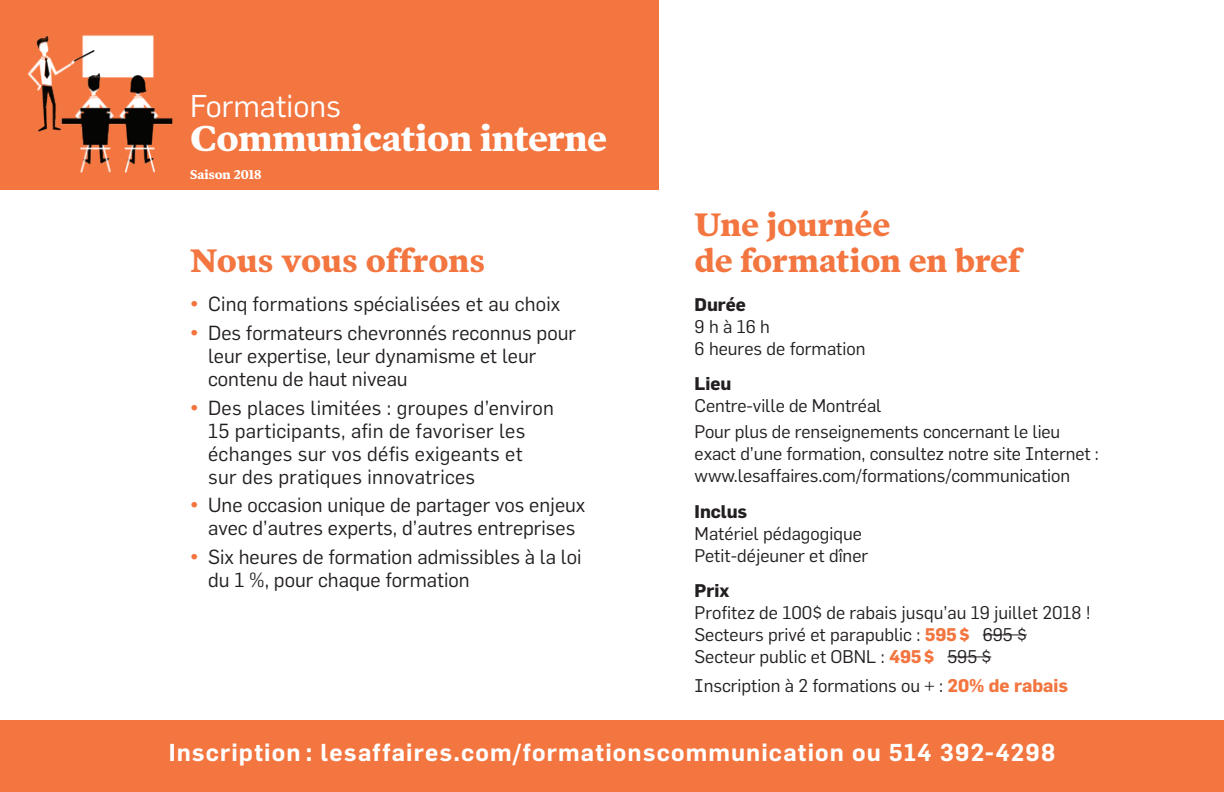
<style>
.page{position:relative;width:1224px;height:792px;background:#fff}
.page>*{position:absolute;margin:0;border:0;box-sizing:border-box;transform-origin:0 0}
.t1{font:700 35.6px "Poynter OS Text One L";letter-spacing:-.01em;color:#fff}
.t2{font:700 32px/36px "Poynter OS Text One L";color:#f3753f}
.t3{font:31px "Flama";color:#fff}
.t4{font:600 24px "Flama";letter-spacing:.05em;color:#fff}
.t5{font:20px/23px "Flama";color:#231f20}
.Description{font:18px/22px "Flama";color:#231f20}
.Atelier_sous-titre{font:700 18px "Flama";color:#231f20}
.t6{font:700 12.6px "Poynter OS Text One L";color:#fff}
.s1{font-weight:600;color:#f3753f}
.s2{font-weight:700;color:#f3753f}
</style>
<div class="page">
<div style="left:0;top:0;width:658px;height:189px;background:#f3753f"></div>
<div style="left:0;top:720px;width:1224px;height:72px;background:#f3753f"></div>
<hr style="left:983px;top:634px;width:44px;height:1px;background:#231f20">
<hr style="left:947px;top:656px;width:44px;height:1px;background:#231f20">
<img style="left:27px;top:35px;width:146px;height:138px">
<p class="t3" style="left:190px;top:88px;width:152px">Formations</p>
<p class="t1" style="left:190px;top:116px;width:418px">Communication interne</p>
<p class="t6" style="left:190px;top:166px;width:73px">Saison 2018</p>
<p class="t2" style="left:190px;top:242px;width:296px">Nous vous offrons</p>
<p class="t5" style="left:190px;top:292px;width:372px"><span class="s1">•</span> Cinq formations spécialisées et au choix</p>
<p class="t5" style="left:208px;top:321px;width:369px;text-indent:-18px"><span class="s1">•</span> Des formateurs chevronnés reconnus pour leur expertise, leur dynamisme et leur contenu de haut niveau</p>
<p class="t5" style="left:208px;top:396px;width:347px;text-indent:-18px"><span class="s1">•</span> Des places limitées : groupes d’environ 15 participants, afin de favoriser les échanges sur vos défis exigeants et sur des pratiques innovatrices</p>
<p class="t5" style="left:190px;top:493px;width:397px;text-align:center"><span class="s1">•</span> Une occasion unique de partager vos enjeux avec d’autres experts, d’autres entreprises</p>
<p class="t5" style="left:208px;top:545px;width:375px;text-indent:-18px"><span class="s1">•</span> Six heures de formation admissibles à la loi du 1 %, pour chaque formation</p>
<p class="t2" style="left:695px;top:206px;width:327px">Une journée<br>de formation en bref</p>
<p class="Atelier_sous-titre" style="left:695px;top:293px;width:53px">Durée</p>
<p class="Description" style="left:695px;top:315px;width:77px">9 h à 16 h</p>
<p class="Description" style="left:695px;top:337px;width:172px">6 heures de formation</p>
<p class="Atelier_sous-titre" style="left:695px;top:372px;width:38px">Lieu</p>
<p class="Description" style="left:695px;top:394px;width:188px">Centre-ville de Montréal</p>
<p class="Description" style="left:695px;top:421px;width:406px">Pour plus de renseignements concernant le lieu exact d’une formation, consultez notre site Internet : www.lesaffaires.com/formations/communication</p>
<p class="Atelier_sous-titre" style="left:695px;top:500px;width:54px">Inclus</p>
<p class="Description" style="left:695px;top:522px;width:169px">Matériel pédagogique</p>
<p class="Description" style="left:695px;top:544px;width:175px">Petit-déjeuner et dîner</p>
<p class="Atelier_sous-titre" style="left:695px;top:579px;width:36px">Prix</p>
<p class="Description" style="left:695px;top:601px;width:398px">Profitez de 100$ de rabais jusqu’au 19 juillet 2018 !</p>
<p class="Description" style="left:695px;top:623px;width:334px">Secteurs privé et parapublic : <span class="s2">595$</span> 695 $</p>
<p class="Description" style="left:695px;top:645px;width:298px">Secteur public et OBNL : <span class="s2">495$</span> 595 $</p>
<p class="Description" style="left:695px;top:674px;width:375px">Inscription à 2 formations ou + : <span class="s2">20% de rabais</span></p>
<p class="t4" style="left:169px;top:735px;width:888px">Inscription : lesaffaires.com/formationscommunication ou 514 392-4298</p>
</div>
